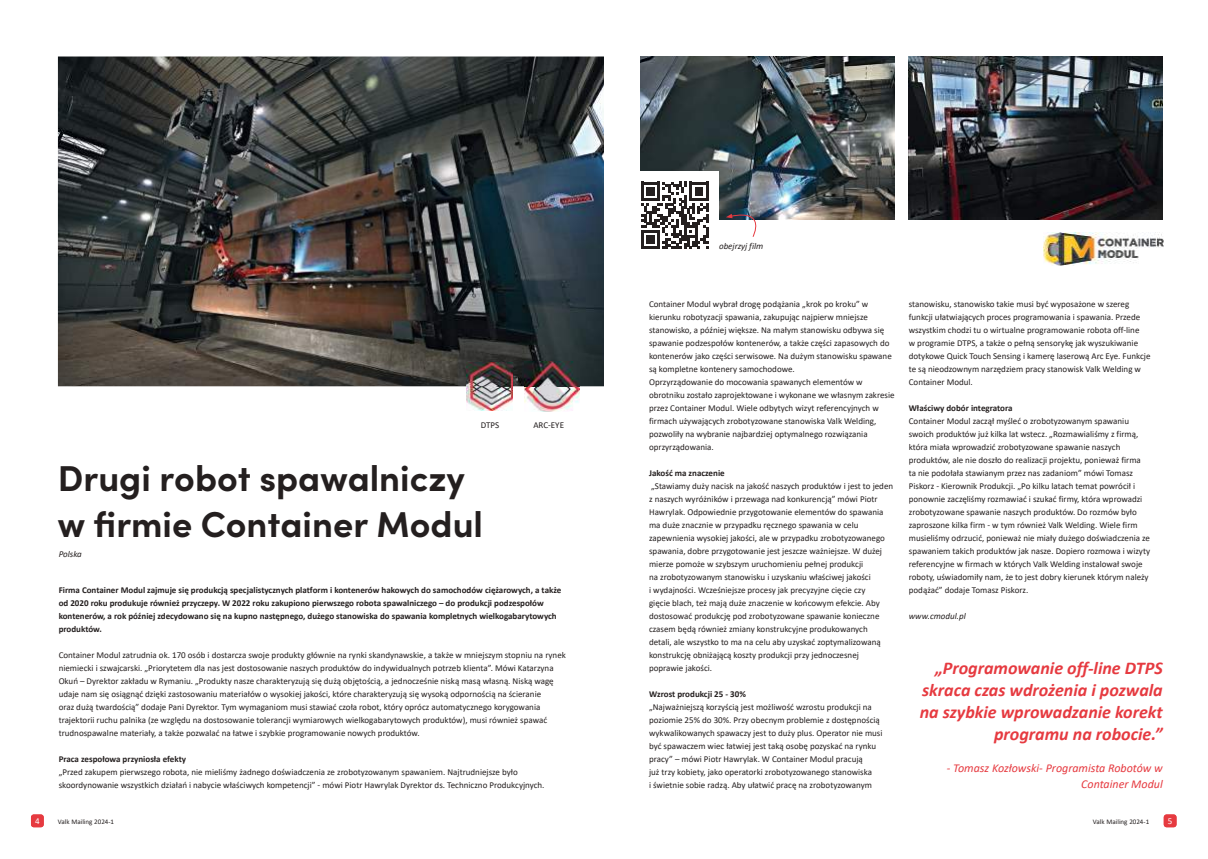
<style>
.page{position:relative;width:1208px;height:859px;background:#fff}
.page>*{position:absolute;margin:0;border:0;box-sizing:border-box;transform-origin:0 0}
.t1{font:700 36px/46px "Sofia Pro";color:#241f1f}
.t2{font:italic 700 18px/22px "Calibri";color:#e63a40;text-align:right}
.t3{font:italic 12px/16px "Calibri";color:#e63a40;text-align:right}
.t4{font:9px/13px "Calibri";color:#241f1f}
.t5{font:700 9px/13px "Calibri";color:#241f1f}
.t6{font:italic 9px "Calibri";letter-spacing:-.005em;color:#241f1f}
.t7{font:9px "Calibri";color:#fff}
.t8{font:7px "Calibri";color:#241f1f}
</style>
<div class="page">
<div style="left:31px;top:814px;width:13px;height:13px;background:#e63a40;border-radius:3px"></div>
<div style="left:1163px;top:814px;width:13px;height:13px;background:#e63a40;border-radius:3px"></div>
<img style="left:58px;top:57px;width:546px;height:329px">
<img style="left:908px;top:57px;width:254px;height:163px">
<img style="left:467px;top:362px;width:45px;height:48px">
<img style="left:524px;top:361px;width:55px;height:50px">
<img style="left:640px;top:57px;width:254px;height:163px">
<img style="left:1043px;top:233px;width:120px;height:32px">
<div style="left:630px;top:171px;width:89px;height:89px;background:#fff"></div>
<svg style="left:641px;top:182px;width:67px;height:67px"></svg>
<svg style="left:726px;top:209px;width:41px;height:28px"></svg>
<p class="t4" style="left:481px;top:418px;width:20px">DTPS</p>
<p class="t4" style="left:533px;top:418px;width:32px">ARC-EYE</p>
<h1 class="t1" style="left:58px;top:452px;width:427px">Drugi robot spawalniczy w firmie Container Modul</h1>
<p class="t6" style="left:59px;top:548px;width:25px">Polska</p>
<p class="t5" style="left:59px;top:583px;width:504px">Firma Container Modul zajmuje się produkcją specjalistycznych platform i kontenerów hakowych do samochodów ciężarowych, a także od 2020 roku produkuje również przyczepy. W 2022 roku zakupiono pierwszego robota spawalniczego – do produkcji podzespołów kontenerów, a rok później zdecydowano się na kupno następnego, dużego stanowiska do spawania kompletnych wielkogabarytowych produktów.</p>
<p class="t4" style="left:59px;top:648px;width:509px">Container Modul zatrudnia ok. 170 osób i dostarcza swoje produkty głównie na rynki skandynawskie, a także w mniejszym stopniu na rynek niemiecki i szwajcarski. „Priorytetem dla nas jest dostosowanie naszych produktów do indywidualnych potrzeb klienta”. Mówi Katarzyna Okuń – Dyrektor zakładu w Rymaniu. „Produkty nasze charakteryzują się dużą objętością, a jednocześnie niską masą własną. Niską wagę udaje nam się osiągnąć dzięki zastosowaniu materiałów o wysokiej jakości, które charakteryzują się wysoką odpornością na ścieranie<br>oraz dużą twardością” dodaje Pani Dyrektor. Tym wymaganiom musi stawiać czoła robot, który oprócz automatycznego korygowania trajektorii ruchu palnika (ze względu na dostosowanie tolerancji wymiarowych wielkogabarytowych produktów), musi również spawać trudnospawalne materiały, a także pozwalać na łatwe i szybkie programowanie nowych produktów.</p>
<p class="t5" style="left:59px;top:752px;width:129px">Praca zespołowa przyniosła efekty</p>
<p class="t4" style="left:59px;top:765px;width:487px">„Przed zakupem pierwszego robota, nie mieliśmy żadnego doświadczenia ze zrobotyzowanym spawaniem. Najtrudniejsze było skoordynowanie wszystkich działań i nabycie właściwych kompetencji” - mówi Piotr Hawrylak Dyrektor ds. Techniczno Produkcyjnych.</p>
<p class="t6" style="left:719px;top:240px;width:45px">obejrzyj film</p>
<p class="t4" style="left:649px;top:297px;width:247px">Container Modul wybrał drogę podążania „krok po kroku” w kierunku robotyzacji spawania, zakupując najpierw mniejsze stanowisko, a później większe. Na małym stanowisku odbywa się spawanie podzespołów kontenerów, a także części zapasowych do kontenerów jako części serwisowe. Na dużym stanowisku spawane są kompletne kontenery samochodowe.<br>Oprzyrządowanie do mocowania spawanych elementów w obrotniku zostało zaprojektowane i wykonane we własnym zakresie przez Container Modul. Wiele odbytych wizyt referencyjnych w firmach używających zrobotyzowane stanowiska Valk Welding, pozwoliły na wybranie najbardziej optymalnego rozwiązania oprzyrządowania.</p>
<p class="t5" style="left:649px;top:467px;width:77px">Jakość ma znaczenie</p>
<p class="t4" style="left:649px;top:479px;width:246px">„Stawiamy duży nacisk na jakość naszych produktów i jest to jeden z naszych wyróżników i przewaga nad konkurencją” mówi Piotr Hawrylak. Odpowiednie przygotowanie elementów do spawania ma duże znacznie w przypadku ręcznego spawania w celu zapewnienia wysokiej jakości, ale w przypadku zrobotyzowanego spawania, dobre przygotowanie jest jeszcze ważniejsze. W dużej mierze pomoże w szybszym uruchomieniu pełnej produkcji<br>na zrobotyzowanym stanowisku i uzyskaniu właściwej jakości<br>i wydajności. Wcześniejsze procesy jak precyzyjne cięcie czy<br>gięcie blach, też mają duże znaczenie w końcowym efekcie. Aby dostosować produkcję pod zrobotyzowane spawanie konieczne czasem będą również zmiany konstrukcyjne produkowanych<br>detali, ale wszystko to ma na celu aby uzyskać zoptymalizowaną konstrukcję obniżającą koszty produkcji przy jednoczesnej poprawie jakości.</p>
<p class="t5" style="left:649px;top:687px;width:98px">Wzrost produkcji 25 - 30%</p>
<p class="t4" style="left:649px;top:700px;width:235px">„Najważniejszą korzyścią jest możliwość wzrostu produkcji na poziomie 25% do 30%. Przy obecnym problemie z dostępnością wykwalikowanych spawaczy jest to duży plus. Operator nie musi być spawaczem wiec łatwiej jest taką osobę pozyskać na rynku pracy” – mówi Piotr Hawrylak. W Container Modul pracują<br>już trzy kobiety, jako operatorki zrobotyzowanego stanowiska<br>i świetnie sobie radzą. Aby ułatwić pracę na zrobotyzowanym</p>
<p class="t4" style="left:909px;top:297px;width:243px">stanowisku, stanowisko takie musi być wyposażone w szereg funkcji ułatwiających proces programowania i spawania. Przede wszystkim chodzi tu o wirtualne programowanie robota off-line<br>w programie DTPS, a także o pełną sensorykę jak wyszukiwanie dotykowe Quick Touch Sensing i kamerę laserową Arc Eye. Funkcje te są nieodzownym narzędziem pracy stanowisk Valk Welding w Container Modul.</p>
<p class="t5" style="left:909px;top:401px;width:105px">Właściwy dobór integratora</p>
<p class="t4" style="left:909px;top:414px;width:243px">Container Modul zaczął myśleć o zrobotyzowanym spawaniu swoich produktów już kilka lat wstecz. „Rozmawialiśmy z firmą, która miała wprowadzić zrobotyzowane spawanie naszych produktów, ale nie doszło do realizacji projektu, ponieważ firma ta nie podołała stawianym przez nas zadaniom” mówi Tomasz Piskorz - Kierownik Produkcji. „Po kilku latach temat powrócił i ponownie zaczęliśmy rozmawiać i szukać firmy, która wprowadzi zrobotyzowane spawanie naszych produktów. Do rozmów było zaproszone kilka firm - w tym również Valk Welding. Wiele firm musieliśmy odrzucić, ponieważ nie miały dużego doświadczenia ze spawaniem takich produktów jak nasze. Dopiero rozmowa i wizyty referencyjne w firmach w których Valk Welding instalował swoje roboty, uświadomiły nam, że to jest dobry kierunek którym należy podążać” dodaje Tomasz Piskorz.</p>
<p class="t6" style="left:909px;top:610px;width:58px">www.cmodul.pl</p>
<h2 class="t2" style="left:919px;top:656px;width:244px">„Programowanie off-line DTPS skraca czas wdrożenia i pozwala na szybkie wprowadzanie korekt programu na robocie.”</h2>
<h3 class="t3" style="left:947px;top:759px;width:217px">- Tomasz Kozłowski- Programista Robotów w<br>Container Modul</h3>
<p class="t7" style="left:35px;top:815px;width:6px">4</p>
<p class="t8" style="left:58px;top:817px;width:58px">Valk Mailing 2024-1</p>
<p class="t8" style="left:1093px;top:817px;width:58px">Valk Mailing 2024-1</p>
<p class="t7" style="left:1167px;top:815px;width:6px">5</p>
</div>
